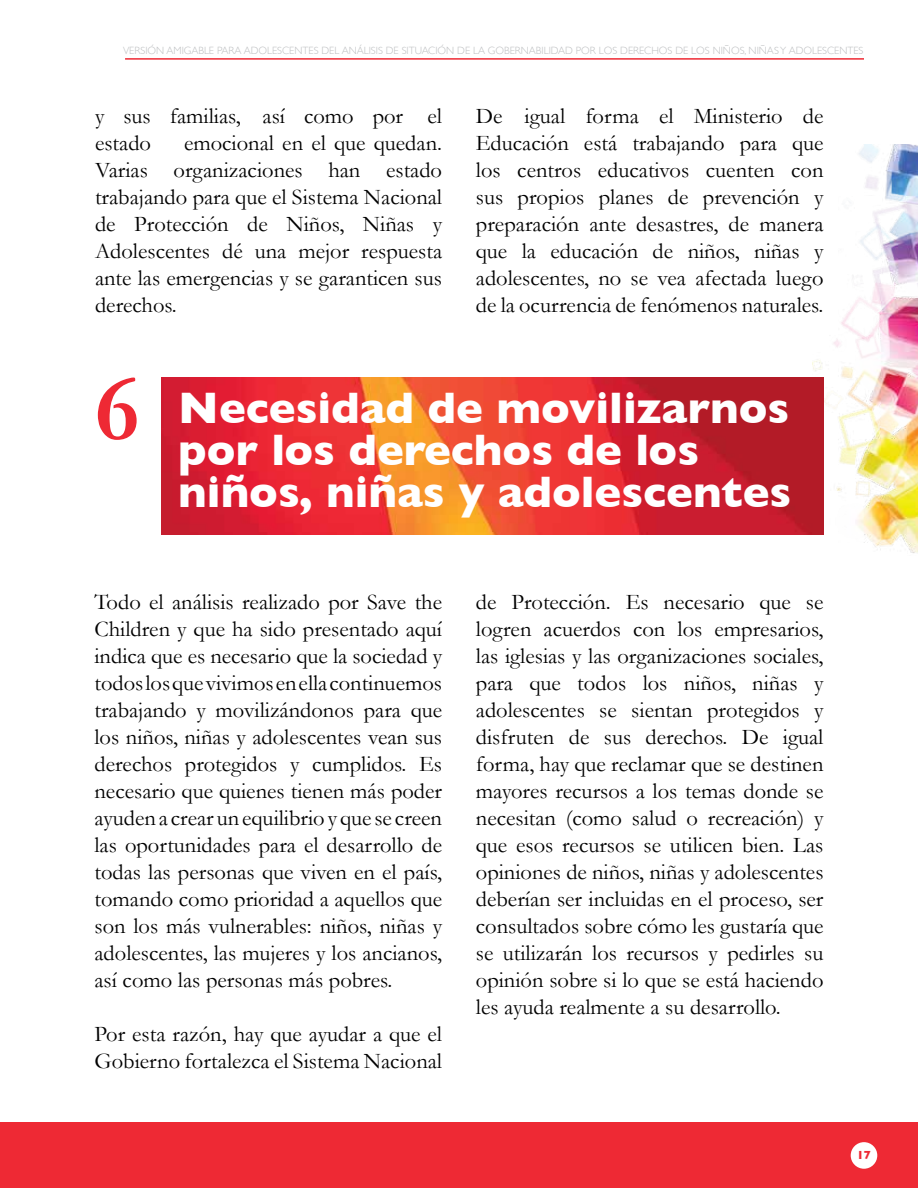
<style>
.page{position:relative;width:918px;height:1188px;background:#fff}
.page>*{position:absolute;margin:0;border:0;box-sizing:border-box;transform-origin:0 0}
.t1{font:700 45px/42px "Gill Sans";color:#fff}
.t2{font:22.5px/27px "Garamond";color:#000;text-align:justify}
.t3{font:700 12px "Gill Sans";color:#ee2934}
.t4{font:300 10.5px "Gill Sans";color:#bcbec0}
.s1{font-family:"Garamond";font-size:94.5px;color:#ee2934}
</style>
<div class="page">
<div style="left:0;top:1123px;width:918px;height:65px;background:#ee2934"></div>
<div style="left:851px;top:1142px;width:26px;height:27px;background:#fff;border-radius:50%"></div>
<hr style="left:125px;top:58px;width:739px;height:2px;background:#ee2934">
<img style="left:812px;top:145px;width:106px;height:408px">
<img style="left:162px;top:377px;width:662px;height:158px">
<p class="t4" style="left:123px;top:42px;width:742px">VERSIÓN AMIGABLE PARA ADOLESCENTES DEL ANÁLISIS DE SITUACIÓN DE LA GOBERNABILIDAD POR LOS DERECHOS DE LOS NIÑOS, NIÑAS Y ADOLESCENTES</p>
<p class="t2" style="left:95px;top:102px;width:349px">y sus familias, así como por el estado</p>
<p class="t2" style="left:95px;top:129px;width:349px;text-indent:89px">emocional en el que quedan.<br>Varias organizaciones han estado trabajando para que el Sistema Nacional de Protección de Niños, Niñas y Adolescentes dé una mejor respuesta ante las emergencias y se garanticen sus derechos.</p>
<p class="t2" style="left:476px;top:102px;width:349px">De igual forma el Ministerio de Educación está trabajando para que los centros educativos cuenten con sus propios planes de prevención y preparación ante desastres, de manera que la educación de niños, niñas y adolescentes, no se vea afectada luego de la ocurrencia de fenómenos naturales.</p>
<h1 class="t1" style="left:178px;top:387px;width:615px;text-indent:-83px"><span class="s1">6</span> Necesidad de movilizarnos por los derechos de los niños, niñas y adolescentes</h1>
<p class="t2" style="left:94px;top:588px;width:349px">Todo el análisis realizado por Save the Children y que ha sido presentado aquí indica que es necesario que la sociedad y todos los que vivimos en ella continuemos trabajando y movilizándonos para que los niños, niñas y adolescentes vean sus derechos protegidos y cumplidos. Es necesario que quienes tienen más poder ayuden a crear un equilibrio y que se creen las oportunidades para el desarrollo de todas las personas que viven en el país, tomando como prioridad a aquellos que son los más vulnerables: niños, niñas y adolescentes, las mujeres y los ancianos, así como las personas más pobres.</p>
<p class="t2" style="left:94px;top:1020px;width:349px">Por esta razón, hay que ayudar a que el<br>Gobierno fortalezca el Sistema Nacional</p>
<p class="t2" style="left:476px;top:588px;width:349px">de Protección. Es necesario que se logren acuerdos con los empresarios, las iglesias y las organizaciones sociales, para que todos los niños, niñas y adolescentes se sientan protegidos y disfruten de sus derechos. De igual forma, hay que reclamar que se destinen mayores recursos a los temas donde se necesitan (como salud o recreación) y que esos recursos se utilicen bien. Las opiniones de niños, niñas y adolescentes deberían ser incluidas en el proceso, ser consultados sobre cómo les gustaría que se utilizarán los recursos y pedirles su opinión sobre si lo que se está haciendo les ayuda realmente a su desarrollo.</p>
<p class="t3" style="left:857px;top:1148px;width:16px">17</p>
</div>
